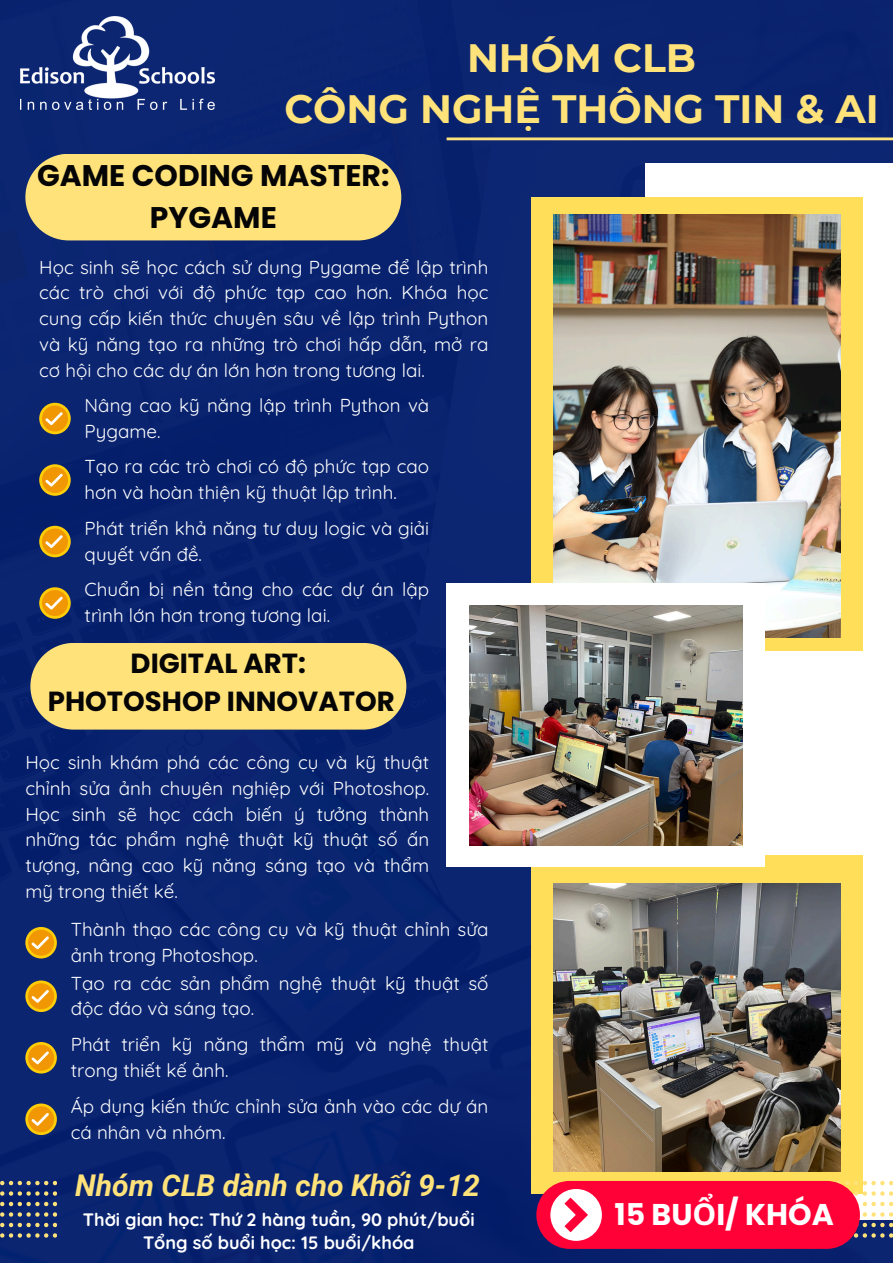
<style>
.page{position:relative;width:893px;height:1263px;background:#0b2571}
.page>*{position:absolute;margin:0;border:0;box-sizing:border-box;transform-origin:0 0}
.t1{font:700 39.45px/51.2px "Montserrat";color:#ffe279;text-align:center}
.t2{font:italic 700 30px "Roboto";color:#ffe279}
.t3{font:700 30px "Poppins";color:#fff}
.t4{font:700 29.85px/41.6px "Poppins";color:#050505;text-align:center}
.t5{font:700 27.6px/38.2px "Poppins";color:#050505;text-align:center}
.t6{font:18.75px/25.9px "Quicksand";color:#fff}
.t7{font:700 18px/23.1px "Quicksand";color:#fff;text-align:center}
.s1{font-family:"Noto Sans"}
</style>
<div class="page">
<div style="left:645px;top:163px;width:248px;height:1056px;background:#fff"></div>
<div style="left:531px;top:197px;width:332px;height:454px;background:#ffde59"></div>
<div style="left:531px;top:856px;width:332px;height:337px;background:#ffde59"></div>
<img style="left:554px;top:215px;width:286px;height:423px">
<img style="left:554px;top:884px;width:286px;height:288px">
<div style="left:446px;top:583px;width:318px;height:283px;background:#fff"></div>
<img style="left:469px;top:606px;width:273px;height:239px">
<hr style="left:446px;top:137px;width:447px;height:3px;background:#ffe279">
<img style="left:20px;top:16px;width:194px;height:93px">
<div style="left:25px;top:154px;width:376px;height:86px;background:#ffe279;border-radius:43px"></div>
<svg style="left:39px;top:403px;width:32px;height:31px"></svg>
<div style="left:42px;top:405px;width:26px;height:26px;background:#f09703;border-radius:50%"></div>
<svg style="left:45px;top:412px;width:18px;height:13px"></svg>
<svg style="left:39px;top:464px;width:32px;height:32px"></svg>
<div style="left:42px;top:467px;width:26px;height:26px;background:#f09703;border-radius:50%"></div>
<svg style="left:45px;top:474px;width:18px;height:13px"></svg>
<svg style="left:39px;top:526px;width:32px;height:31px"></svg>
<div style="left:42px;top:528px;width:26px;height:26px;background:#f09703;border-radius:50%"></div>
<svg style="left:45px;top:535px;width:18px;height:13px"></svg>
<svg style="left:39px;top:587px;width:32px;height:32px"></svg>
<div style="left:42px;top:590px;width:26px;height:26px;background:#f09703;border-radius:50%"></div>
<svg style="left:45px;top:597px;width:18px;height:13px"></svg>
<div style="left:30px;top:643px;width:376px;height:87px;background:#ffe279;border-radius:43px"></div>
<svg style="left:25px;top:927px;width:32px;height:31px"></svg>
<div style="left:28px;top:930px;width:26px;height:26px;background:#f09703;border-radius:50%"></div>
<svg style="left:31px;top:936px;width:18px;height:13px"></svg>
<svg style="left:25px;top:980px;width:32px;height:32px"></svg>
<div style="left:28px;top:983px;width:26px;height:26px;background:#f09703;border-radius:50%"></div>
<svg style="left:31px;top:990px;width:18px;height:13px"></svg>
<svg style="left:25px;top:1042px;width:32px;height:31px"></svg>
<div style="left:28px;top:1045px;width:26px;height:26px;background:#f09703;border-radius:50%"></div>
<svg style="left:31px;top:1051px;width:18px;height:13px"></svg>
<svg style="left:25px;top:1103px;width:32px;height:32px"></svg>
<div style="left:28px;top:1106px;width:26px;height:26px;background:#f09703;border-radius:50%"></div>
<svg style="left:31px;top:1113px;width:18px;height:13px"></svg>
<svg style="left:0;top:1181px;width:57px;height:4px"></svg>
<svg style="left:0;top:1191px;width:57px;height:5px"></svg>
<svg style="left:0;top:1202px;width:57px;height:4px"></svg>
<svg style="left:0;top:1212px;width:57px;height:5px"></svg>
<svg style="left:0;top:1223px;width:57px;height:4px"></svg>
<svg style="left:0;top:1233px;width:57px;height:4px"></svg>
<svg style="left:836px;top:1181px;width:57px;height:4px"></svg>
<div style="left:536px;top:1181px;width:324px;height:68px;background:#ff0037;border-radius:34px"></div>
<div style="left:550px;top:1189px;width:52px;height:52px;background:#fff;border-radius:50%"></div>
<svg style="left:564px;top:1198px;width:24px;height:34px"></svg>
<svg style="left:850px;top:1191px;width:43px;height:46px"></svg>
<h1 class="t1" style="left:284px;top:32px;width:596px">NHÓM CLB<br>CÔNG NGHỆ THÔNG TIN &amp; AI</h1>
<h2 class="t4" style="left:37px;top:155px;width:354px">GAME CODING MASTER:<br>PYGAME</h2>
<p class="t6" style="left:39px;top:254px;width:451px;text-align:justify">Học sinh sẽ học cách sử dụng Pygame để lập trình các trò chơi với độ phức tạp cao hơn. Khóa học cung cấp kiến thức chuyên sâu về lập trình Python và kỹ năng tạo ra những trò chơi hấp dẫn, mở ra cơ hội cho các dự án lớn hơn trong tương lai.</p>
<p class="t6" style="left:85px;top:392px;width:346px">Nâng cao kỹ năng lập trình Python và<br>Pygame.</p>
<p class="t6" style="left:85px;top:453px;width:346px">Tạo ra các trò chơi có độ phức tạp cao hơn và hoàn thiện kỹ thuật lập trình.</p>
<p class="t6" style="left:85px;top:515px;width:346px">Phát triển khả năng tư duy logic và giải quyết vấn đề.</p>
<p class="t6" style="left:85px;top:576px;width:346px">Chuẩn bị nền tảng cho các dự án lập trình lớn hơn trong tương lai.</p>
<p class="t5" style="left:48px;top:644px;width:348px">DIGITAL ART:<br>PHOTOSHOP INNOVATOR</p>
<p class="t6" style="left:25px;top:749px;width:405px;text-align:justify">Học sinh khám phá các công cụ và kỹ thuật chỉnh sửa ảnh chuyên nghiệp với Photoshop.<br>Học sinh sẽ học cách biến ý tưởng thành những tác phẩm nghệ thuật kỹ thuật số ấn tượng, nâng cao kỹ năng sáng tạo và thẩm mỹ trong thiết kế.</p>
<p class="t6" style="left:71px;top:916px;width:419px">Thành thạo các công cụ và kỹ thuật chỉnh sửa ảnh trong Photoshop.</p>
<p class="t6" style="left:71px;top:969px;width:419px">Tạo ra các sản phẩm nghệ thuật kỹ thuật số độc đáo và sáng tạo.</p>
<h2 class="t6" style="left:71px;top:1031px;width:419px">Phát triển kỹ năng thẩm mỹ và nghệ thuật trong thiết kế ảnh.</h2>
<p class="t6" style="left:71px;top:1092px;width:419px">Áp dụng kiến thức chỉnh sửa ảnh vào các dự án cá nhân và nhóm.</p>
<p class="t2" style="left:75px;top:1168px;width:406px">Nhóm CLB dành cho Khối 9-12</p>
<p class="t7" style="left:83px;top:1208px;width:393px">Thời gian học: Thứ 2 hàng tuần, 90 phút/buổi<br>Tổng số buổi học: 15 buổi/khóa</p>
<p class="t3" style="left:614px;top:1194px;width:221px">15 BU<span class="s1">Ổ</span>I/ KHÓA</p>
</div>
